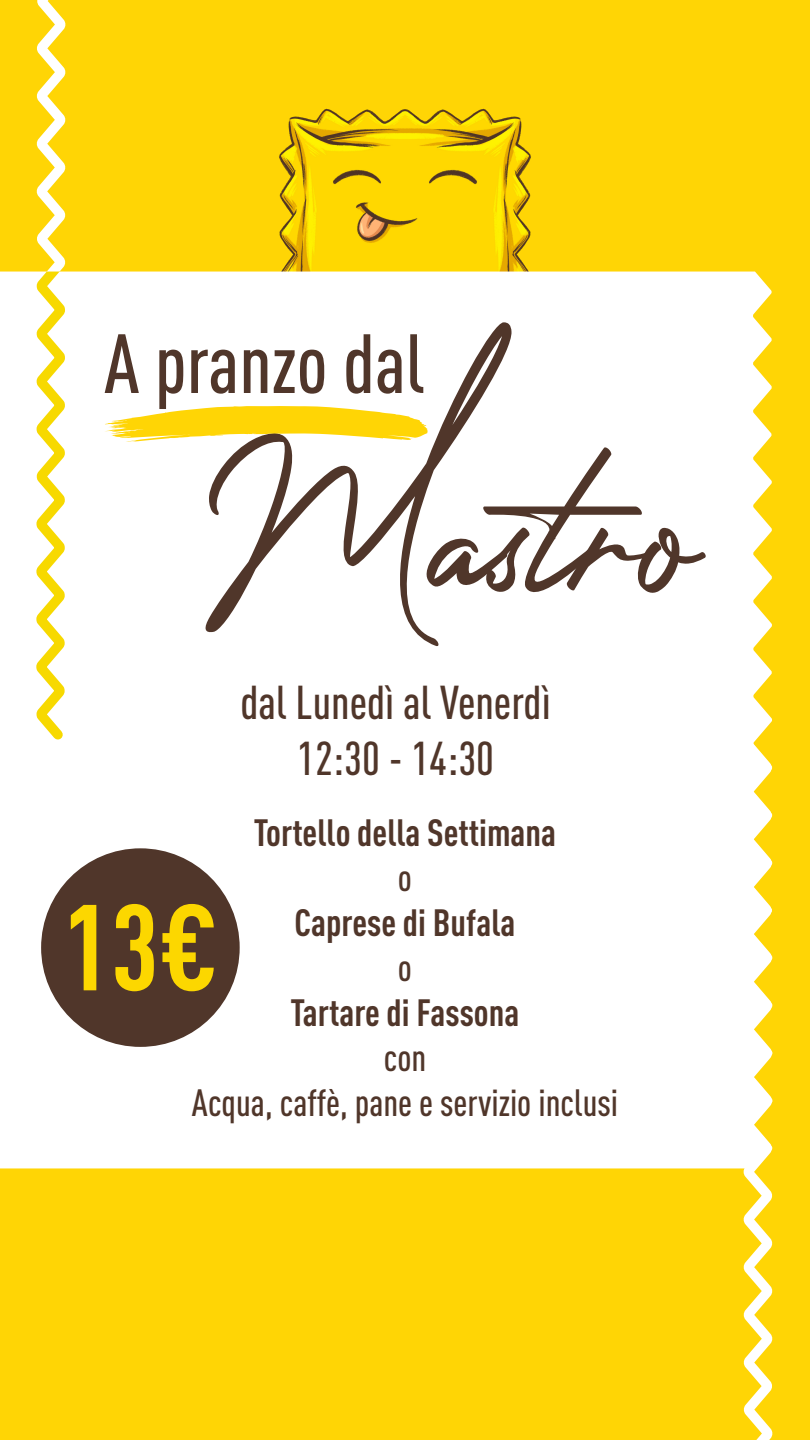
<style>
.page{position:relative;width:810px;height:1440px;background:#ffd505}
.page>*{position:absolute;margin:0;border:0;box-sizing:border-box;transform-origin:0 0}
.t1{font:235.5px "Photograph Signature";color:#50362a}
.t2{font:700 condensed 120px "DIN Pro";color:#fcd700}
.t3{font:500 condensed 82.5px "DIN Pro";color:#50362a}
.t4{font:500 condensed 46.8px/56.2px "DIN Pro";color:#50362a;text-align:center}
.t5{font:700 condensed 37.5px "DIN Pro";color:#50362a}
.t6{font:500 condensed 37.5px/45px "DIN Pro";color:#50362a;text-align:center}
</style>
<div class="page">
<img style="left:267px;top:108px;width:276px;height:164px">
<div style="left:0;top:272px;width:772px;height:896px;background:#fff"></div>
<svg style="left:743px;top:742px;width:30px;height:698px"></svg>
<svg style="left:104px;top:406px;width:324px;height:36px"></svg>
<svg style="left:27px;top:0;width:48px;height:748px"></svg>
<div style="left:41px;top:848px;width:199px;height:199px;background:#50362a;border-radius:50%"></div>
<h1 class="t1" style="left:203px;top:322px;width:499px">Mastro</h1>
<h3 class="t3" style="left:104px;top:303px;width:322px">A pranzo dal</h3>
<p class="t4" style="left:241px;top:670px;width:312px">dal Lunedì al Venerdì<br>12:30 - 14:30</p>
<p class="t5" style="left:254px;top:804px;width:304px">Tortello della Settimana</p>
<p class="t6" style="left:398px;top:852px;width:16px">o</p>
<p class="t5" style="left:294px;top:894px;width:223px">Caprese di Bufala</p>
<p class="t6" style="left:398px;top:942px;width:16px">o</p>
<p class="t5" style="left:291px;top:984px;width:230px">Tartare di Fassona</p>
<p class="t6" style="left:192px;top:1032px;width:428px">con<br>Acqua, caffè, pane e servizio inclusi</p>
<h2 class="t2" style="left:62px;top:857px;width:157px">13€</h2>
</div>
